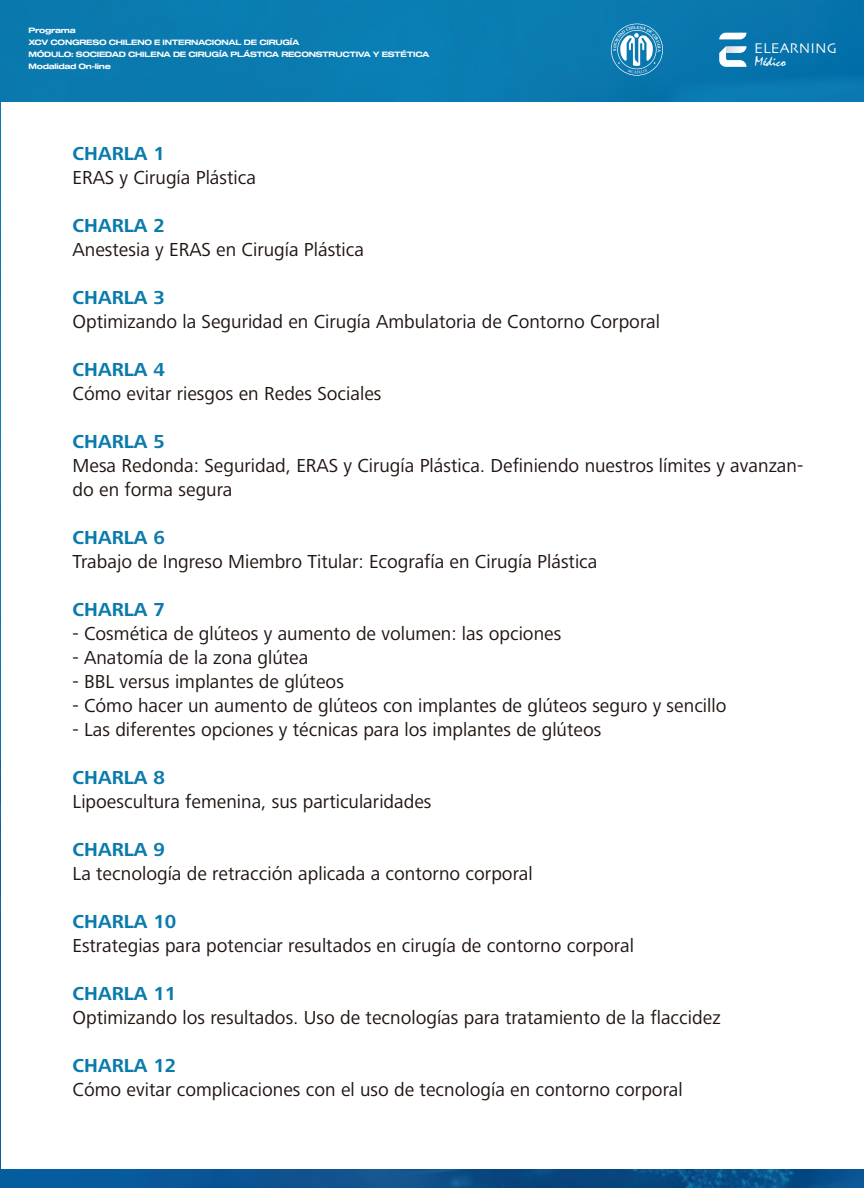
<style>
.page{position:relative;width:864px;height:1188px;background:#fff}
.page>*{position:absolute;margin:0;border:0;box-sizing:border-box;transform-origin:0 0}
.t1{font:19.5px/24px "Frutiger Next LT";color:#1f1410}
.t2{font:700 19.5px "Frutiger Next LT";color:#0a7bac}
.t3{font:14.7px "Skia";color:#fff}
.t4{font:14.1px "Mistral";color:#fff}
.t5{font:7.5px/12px "Sequel 100 Black 65";letter-spacing:-.04em;color:#fff}
</style>
<div class="page">
<img style="left:0;top:0;width:864px;height:1188px">
<div style="left:1px;top:102px;width:863px;height:1066px;background:#fff"></div>
<svg style="left:719px;top:33px;width:27px;height:6px"></svg>
<svg style="left:719px;top:46px;width:27px;height:21px"></svg>
<svg style="left:611px;top:24px;width:52px;height:52px;background:#4598c2"></svg>
<p class="t5" style="left:29px;top:25px;width:402px">Programa<br>XCV CONGRESO CHILENO E INTERNACIONAL DE CIRUGÍA<br>MÓDULO: SOCIEDAD CHILENA DE CIRUGÍA PLÁSTICA RECONSTRUCTIVA Y ESTÉTICA Modalidad On-line</p>
<p class="t3" style="left:754px;top:39px;width:84px">ELEARNING</p>
<p class="t4" style="left:755px;top:54px;width:32px">Médico</p>
<p class="t2" style="left:73px;top:142px;width:94px">CHARLA 1</p>
<p class="t1" style="left:73px;top:165px;width:185px">ERAS y Cirugía Plástica</p>
<p class="t2" style="left:73px;top:214px;width:94px">CHARLA 2</p>
<p class="t1" style="left:73px;top:237px;width:293px">Anestesia y ERAS en Cirugía Plástica</p>
<p class="t2" style="left:73px;top:286px;width:94px">CHARLA 3</p>
<p class="t1" style="left:73px;top:309px;width:589px">Optimizando la Seguridad en Cirugía Ambulatoria de Contorno Corporal</p>
<p class="t2" style="left:73px;top:358px;width:94px">CHARLA 4</p>
<p class="t1" style="left:73px;top:381px;width:310px">Cómo evitar riesgos en Redes Sociales</p>
<p class="t2" style="left:73px;top:430px;width:94px">CHARLA 5</p>
<p class="t1" style="left:73px;top:453px;width:732px">Mesa Redonda: Seguridad, ERAS y Cirugía Plástica. Definiendo nuestros límites y avanzan&shy;do en forma segura</p>
<p class="t2" style="left:73px;top:526px;width:94px">CHARLA 6</p>
<p class="t1" style="left:73px;top:549px;width:526px">Trabajo de Ingreso Miembro Titular: Ecografía en Cirugía Plástica</p>
<p class="t2" style="left:73px;top:598px;width:94px">CHARLA 7</p>
<p class="t1" style="left:73px;top:621px;width:490px">- Cosmética de glúteos y aumento de volumen: las opciones</p>
<p class="t1" style="left:73px;top:645px;width:237px">- Anatomía de la zona glútea</p>
<p class="t1" style="left:73px;top:669px;width:273px">- BBL versus implantes de glúteos</p>
<p class="t1" style="left:73px;top:693px;width:655px">- Cómo hacer un aumento de glúteos con implantes de glúteos seguro y sencillo</p>
<p class="t1" style="left:73px;top:717px;width:530px">- Las diferentes opciones y técnicas para los implantes de glúteos</p>
<p class="t2" style="left:73px;top:766px;width:94px">CHARLA 8</p>
<p class="t1" style="left:73px;top:789px;width:360px">Lipoescultura femenina, sus particularidades</p>
<p class="t2" style="left:73px;top:838px;width:94px">CHARLA 9</p>
<p class="t1" style="left:73px;top:861px;width:462px">La tecnología de retracción aplicada a contorno corporal</p>
<p class="t2" style="left:73px;top:910px;width:105px">CHARLA 10</p>
<p class="t1" style="left:73px;top:933px;width:563px">Estrategias para potenciar resultados en cirugía de contorno corporal</p>
<p class="t2" style="left:73px;top:982px;width:105px">CHARLA 11</p>
<p class="t1" style="left:73px;top:1005px;width:650px">Optimizando los resultados. Uso de tecnologías para tratamiento de la flaccidez</p>
<p class="t2" style="left:73px;top:1054px;width:105px">CHARLA 12</p>
<p class="t1" style="left:73px;top:1077px;width:612px">Cómo evitar complicaciones con el uso de tecnología en contorno corporal</p>
</div>
